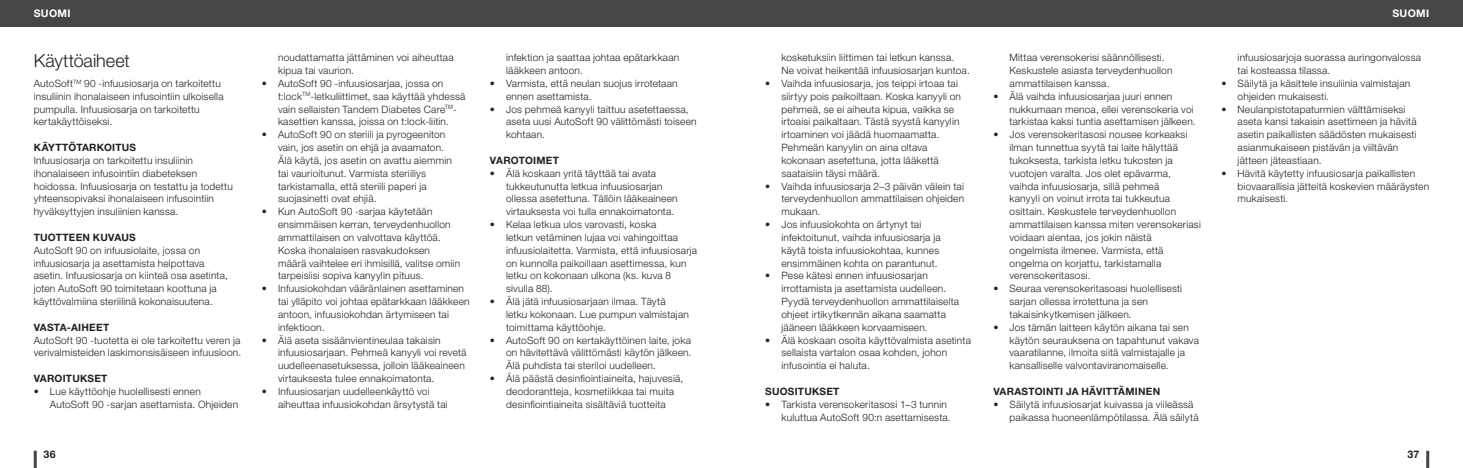
<style>
.page{position:relative;width:1463px;height:468px;background:#fff}
.page>*{position:absolute;margin:0;border:0;box-sizing:border-box;transform-origin:0 0}
.Section_Title__Lrg_IFU{font:300 18px "Helvetica Neue LT Pro";color:#231f20}
.t1{font:700 10.5px "Helvetica Neue LT Pro";letter-spacing:.035em;color:#fff}
.t2{font:700 10.5px "Helvetica Neue LT Pro";color:#231f20}
.Body__Lrg_IFU{font:300 10.2px/12.9px "Helvetica Neue LT Pro";letter-spacing:.02em;color:#231f20}
.Subhead__Lrg_IFU{font:700 10.2px "Helvetica Neue LT Pro";letter-spacing:.025em;color:#231f20}
</style>
<div class="page">
<div style="left:0;top:0;width:731px;height:27px;background:#454647"></div>
<div style="left:731px;top:0;width:732px;height:27px;background:#454647"></div>
<hr style="left:34px;top:450px;width:3px;height:18px;background:#454647">
<hr style="left:1426px;top:450px;width:3px;height:18px;background:#454647">
<p class="t1" style="left:34px;top:7px;width:38px">SUOMI</p>
<p class="t1" style="left:1392px;top:7px;width:38px">SUOMI</p>
<p class="Section_Title__Lrg_IFU" style="left:34px;top:49px;width:98px">Käyttöaiheet</p>
<p class="Body__Lrg_IFU" style="left:34px;top:77px;width:191px">AutoSoft<sup>TM</sup> 90 -infuusiosarja on tarkoitettu insuliinin ihonalaiseen infusointiin ulkoisella pumpulla. Infuusiosarja on tarkoitettu kertakäyttöiseksi.</p>
<p class="Subhead__Lrg_IFU" style="left:34px;top:141px;width:104px">KÄYTTÖTARKOITUS</p>
<p class="Body__Lrg_IFU" style="left:34px;top:154px;width:201px">Infuusiosarja on tarkoitettu insuliinin ihonalaiseen infusointiin diabeteksen hoidossa. Infuusiosarja on testattu ja todettu yhteensopivaksi ihonalaiseen infusointiin hyväksyttyjen insuliinien kanssa.</p>
<p class="Subhead__Lrg_IFU" style="left:34px;top:231px;width:103px">TUOTTEEN KUVAUS</p>
<p class="Body__Lrg_IFU" style="left:34px;top:243px;width:196px">AutoSoft 90 on infuusiolaite, jossa on infuusiosarja ja asettamista helpottava asetin. Infuusiosarja on kiinteä osa asetinta, joten AutoSoft 90 toimitetaan koottuna ja käyttövalmiina steriilinä kokonaisuutena.</p>
<p class="Subhead__Lrg_IFU" style="left:34px;top:321px;width:77px">VASTA-AIHEET</p>
<p class="Body__Lrg_IFU" style="left:34px;top:333px;width:209px">AutoSoft 90 -tuotetta ei ole tarkoitettu veren ja verivalmisteiden laskimonsisäiseen infuusioon.</p>
<p class="Subhead__Lrg_IFU" style="left:34px;top:372px;width:75px">VAROITUKSET</p>
<p class="Body__Lrg_IFU" style="left:50px;top:384px;width:190px;text-indent:-16px">• Lue käyttöohje huolellisesti ennen<br>AutoSoft 90 -sarjan asettamista. Ohjeiden</p>
<p class="Body__Lrg_IFU" style="left:278px;top:51px;width:177px">noudattamatta jättäminen voi aiheuttaa kipua tai vaurion.</p>
<p class="Body__Lrg_IFU" style="left:278px;top:77px;width:189px;text-indent:-16px">• AutoSoft 90 -infuusiosarjaa, jossa on t:lock<sup>TM</sup>-letkuliittimet, saa käyttää yhdessä vain sellaisten Tandem Diabetes Care<sup>TM&shy;</sup>kasettien kanssa, joissa on t:lock-liitin.</p>
<p class="Body__Lrg_IFU" style="left:278px;top:128px;width:175px;text-indent:-16px">• AutoSoft 90 on steriili ja pyrogeeniton vain, jos asetin on ehjä ja avaamaton.<br>Älä käytä, jos asetin on avattu aiemmin tai vaurioitunut. Varmista steriiliys tarkistamalla, että steriili paperi ja suojasinetti ovat ehjiä.</p>
<p class="Body__Lrg_IFU" style="left:278px;top:205px;width:184px;text-indent:-16px">• Kun AutoSoft 90 -sarjaa käytetään ensimmäisen kerran, terveydenhuollon ammattilaisen on valvottava käyttöä.<br>Koska ihonalaisen rasvakudoksen määrä vaihtelee eri ihmisillä, valitse omiin tarpeisiisi sopiva kanyylin pituus.</p>
<p class="Body__Lrg_IFU" style="left:278px;top:282px;width:193px;text-indent:-16px">• Infuusiokohdan vääränlainen asettaminen tai ylläpito voi johtaa epätarkkaan lääkkeen antoon, infuusiokohdan ärtymiseen tai infektioon.</p>
<p class="Body__Lrg_IFU" style="left:278px;top:333px;width:190px;text-indent:-16px">• Älä aseta sisäänvientineulaa takaisin infuusiosarjaan. Pehmeä kanyyli voi revetä uudelleenasetuksessa, jolloin lääkeaineen virtauksesta tulee ennakoimatonta.</p>
<p class="Body__Lrg_IFU" style="left:278px;top:384px;width:171px;text-indent:-16px">• Infuusiosarjan uudelleenkäyttö voi aiheuttaa infuusiokohdan ärsytystä tai</p>
<p class="Body__Lrg_IFU" style="left:506px;top:51px;width:175px">infektion ja saattaa johtaa epätarkkaan lääkkeen antoon.</p>
<p class="Body__Lrg_IFU" style="left:506px;top:77px;width:173px;text-indent:-16px">• Varmista, että neulan suojus irrotetaan ennen asettamista.</p>
<p class="Body__Lrg_IFU" style="left:506px;top:102px;width:192px;text-indent:-16px">• Jos pehmeä kanyyli taittuu asetettaessa, aseta uusi AutoSoft 90 välittömästi toiseen kohtaan.</p>
<p class="Subhead__Lrg_IFU" style="left:490px;top:154px;width:71px">VAROTOIMET</p>
<p class="Body__Lrg_IFU" style="left:506px;top:166px;width:173px;text-indent:-16px">• Älä koskaan yritä täyttää tai avata tukkeutunutta letkua infuusiosarjan ollessa asetettuna. Tällöin lääkeaineen virtauksesta voi tulla ennakoimatonta.</p>
<p class="Body__Lrg_IFU" style="left:506px;top:218px;width:193px;text-indent:-16px">• Kelaa letkua ulos varovasti, koska<br>letkun vetäminen lujaa voi vahingoittaa infuusiolaitetta. Varmista, että infuusiosarja on kunnolla paikoillaan asettimessa, kun letku on kokonaan ulkona (ks. kuva 8 sivulla 88).</p>
<p class="Body__Lrg_IFU" style="left:506px;top:295px;width:184px;text-indent:-16px">• Älä jätä infuusiosarjaan ilmaa. Täytä letku kokonaan. Lue pumpun valmistajan toimittama käyttöohje.</p>
<p class="Body__Lrg_IFU" style="left:506px;top:333px;width:187px;text-align:justify;text-indent:-16px">• AutoSoft 90 on kertakäyttöinen laite, joka on hävitettävä välittömästi käytön jälkeen.<br>Älä puhdista tai steriloi uudelleen.</p>
<p class="Body__Lrg_IFU" style="left:506px;top:372px;width:179px;text-indent:-16px">• Älä päästä desinfiointiaineita, hajuvesiä, deodorantteja, kosmetiikkaa tai muita desinfiointiaineita sisältäviä tuotteita</p>
<p class="Body__Lrg_IFU" style="left:781px;top:51px;width:190px">kosketuksiin liittimen tai letkun kanssa.<br>Ne voivat heikentää infuusiosarjan kuntoa.</p>
<p class="Body__Lrg_IFU" style="left:781px;top:77px;width:181px;text-indent:-16px">• Vaihda infuusiosarja, jos teippi irtoaa tai siirtyy pois paikoiltaan. Koska kanyyli on pehmeä, se ei aiheuta kipua, vaikka se irtoaisi paikaltaan. Tästä syystä kanyylin irtoaminen voi jäädä huomaamatta.<br>Pehmeän kanyylin on aina oltava kokonaan asetettuna, jotta lääkettä saataisiin täysi määrä.</p>
<p class="Body__Lrg_IFU" style="left:781px;top:179px;width:184px;text-align:justify;text-indent:-16px">• Vaihda infuusiosarja 2–3 päivän välein tai terveydenhuollon ammattilaisen ohjeiden mukaan.</p>
<p class="Body__Lrg_IFU" style="left:781px;top:218px;width:161px;text-indent:-16px">• Jos infuusiokohta on ärtynyt tai infektoitunut, vaihda infuusiosarja ja käytä toista infuusiokohtaa, kunnes ensimmäinen kohta on parantunut.</p>
<p class="Body__Lrg_IFU" style="left:781px;top:269px;width:179px;text-indent:-16px">• Pese kätesi ennen infuusiosarjan irrottamista ja asettamista uudelleen.<br>Pyydä terveydenhuollon ammattilaiselta ohjeet irtikytkennän aikana saamatta jääneen lääkkeen korvaamiseen.</p>
<p class="Body__Lrg_IFU" style="left:781px;top:333px;width:191px;text-indent:-16px">• Älä koskaan osoita käyttövalmista asetinta sellaista vartalon osaa kohden, johon infusointia ei haluta.</p>
<p class="Subhead__Lrg_IFU" style="left:765px;top:385px;width:76px">SUOSITUKSET</p>
<p class="Body__Lrg_IFU" style="left:781px;top:397px;width:171px;text-indent:-16px">• Tarkista verensokeritasosi 1–3 tunnin kuluttua AutoSoft 90:n asettamisesta.</p>
<p class="Body__Lrg_IFU" style="left:1009px;top:51px;width:164px">Mittaa verensokerisi säännöllisesti.<br>Keskustele asiasta terveydenhuollon ammattilaisen kanssa.</p>
<p class="Body__Lrg_IFU" style="left:1009px;top:89px;width:188px;text-indent:-16px">• Älä vaihda infuusiosarjaa juuri ennen nukkumaan menoa, ellei verensokeria voi tarkistaa kaksi tuntia asettamisen jälkeen.</p>
<p class="Body__Lrg_IFU" style="left:1009px;top:128px;width:193px;text-indent:-16px">• Jos verensokeritasosi nousee korkeaksi ilman tunnettua syytä tai laite hälyttää tukoksesta, tarkista letku tukosten ja vuotojen varalta. Jos olet epävarma, vaihda infuusiosarja, sillä pehmeä<br>kanyyli on voinut irrota tai tukkeutua osittain. Keskustele terveydenhuollon ammattilaisen kanssa miten verensokeriasi voidaan alentaa, jos jokin näistä ongelmista ilmenee. Varmista, että ongelma on korjattu, tarkistamalla verensokeritasosi.</p>
<p class="Body__Lrg_IFU" style="left:1009px;top:282px;width:174px;text-indent:-16px">• Seuraa verensokeritasoasi huolellisesti sarjan ollessa irrotettuna ja sen takaisinkytkemisen jälkeen.</p>
<p class="Body__Lrg_IFU" style="left:1009px;top:320px;width:191px;text-indent:-16px">• Jos tämän laitteen käytön aikana tai sen käytön seurauksena on tapahtunut vakava vaaratilanne, ilmoita siitä valmistajalle ja kansalliselle valvontaviranomaiselle.</p>
<p class="Subhead__Lrg_IFU" style="left:993px;top:385px;width:168px">VARASTOINTI JA HÄVITTÄMINEN</p>
<p class="Body__Lrg_IFU" style="left:1009px;top:397px;width:191px;text-indent:-16px">• Säilytä infuusiosarjat kuivassa ja viileässä paikassa huoneenlämpötilassa. Älä säilytä</p>
<p class="Body__Lrg_IFU" style="left:1237px;top:51px;width:185px">infuusiosarjoja suorassa auringonvalossa tai kosteassa tilassa.</p>
<p class="Body__Lrg_IFU" style="left:1237px;top:77px;width:174px;text-indent:-16px">• Säilytä ja käsittele insuliinia valmistajan ohjeiden mukaisesti.</p>
<p class="Body__Lrg_IFU" style="left:1237px;top:102px;width:181px;text-indent:-16px">• Neulanpistotapaturmien välttämiseksi aseta kansi takaisin asettimeen ja hävitä asetin paikallisten säädösten mukaisesti asianmukaiseen pistävän ja viiltävän jätteen jäteastiaan.</p>
<p class="Body__Lrg_IFU" style="left:1237px;top:166px;width:193px;text-indent:-16px">• Hävitä käytetty infuusiosarja paikallisten biovaarallisia jätteitä koskevien määräysten mukaisesti.</p>
<p class="t2" style="left:43px;top:448px;width:14px">36</p>
<p class="t2" style="left:1407px;top:448px;width:13px">37</p>
</div>
